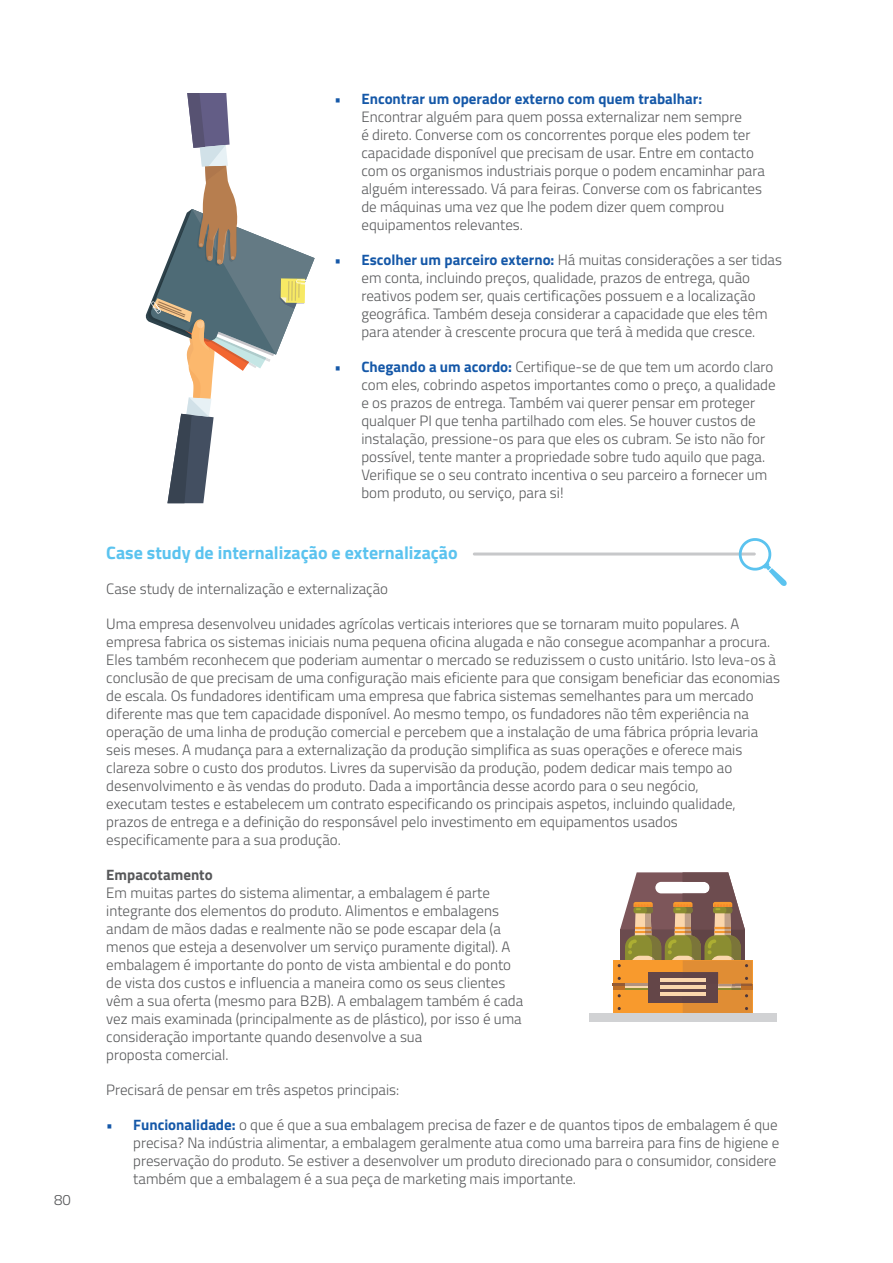
<style>
.page{position:relative;width:893px;height:1263px;background:#fff}
.page>*{position:absolute;margin:0;border:0;box-sizing:border-box;transform-origin:0 0}
.t1{font:700 18px "Titillium";color:#5bc3ef}
.t2{font:300 15px/18px "Titillium";color:#57585a}
.t3{font:700 15px "Titillium";color:#1558a8}
.t4{font:700 15px "Titillium";color:#57585a}
.s1{font-weight:700;color:#1558a8}
</style>
<div class="page">
<svg style="left:613px;top:872px;width:139px;height:141px;background:#b28b62"></svg>
<hr style="left:660px;top:978px;width:45px;height:4px;background:#fbd7ad">
<hr style="left:660px;top:985px;width:45px;height:3px;background:#fbd7ad">
<hr style="left:660px;top:992px;width:45px;height:3px;background:#fbd7ad">
<div style="left:589px;top:1013px;width:187px;height:9px;background:#d1d2d4"></div>
<hr style="left:473px;top:552px;width:283px;height:3px;background:#c7c8ca;border-radius:2px">
<svg style="left:739px;top:538px;width:48px;height:48px"></svg>
<svg style="left:145px;top:93px;width:170px;height:410px"></svg>
<p class="t2" style="left:54px;top:1190px;width:18px">80</p>
<p class="t3" style="left:334px;top:88px;width:369px">• Encontrar um operador externo com quem trabalhar:</p>
<p class="t2" style="left:361px;top:107px;width:405px">Encontrar alguém para quem possa externalizar nem sempre<br>é direto. Converse com os concorrentes porque eles podem ter capacidade disponível que precisam de usar. Entre em contacto com os organismos industriais porque o podem encaminhar para alguém interessado. Vá para feiras. Converse com os fabricantes de máquinas uma vez que lhe podem dizer quem comprou equipamentos relevantes.</p>
<p class="t2" style="left:361px;top:250px;width:422px;text-indent:-27px"><span class="s1">• Escolher um parceiro externo:</span> Há muitas considerações a ser tidas em conta, incluindo preços, qualidade, prazos de entrega, quão reativos podem ser, quais certificações possuem e a localização geográfica. Também deseja considerar a capacidade que eles têm para atender à crescente procura que terá à medida que cresce.</p>
<p class="t2" style="left:361px;top:357px;width:416px;text-indent:-27px"><span class="s1">• Chegando a um acordo:</span> Certifique-se de que tem um acordo claro com eles, cobrindo aspetos importantes como o preço, a qualidade e os prazos de entrega. Também vai querer pensar em proteger qualquer PI que tenha partilhado com eles. Se houver custos de instalação, pressione-os para que eles os cubram. Se isto não for possível, tente manter a propriedade sobre tudo aquilo que paga.<br>Verifique se o seu contrato incentiva o seu parceiro a fornecer um bom produto, ou serviço, para si!</p>
<p class="t1" style="left:106px;top:538px;width:353px">Case study de internalização e externalização</p>
<p class="t2" style="left:106px;top:579px;width:283px">Case study de internalização e externalização</p>
<p class="t2" style="left:106px;top:614px;width:675px">Uma empresa desenvolveu unidades agrícolas verticais interiores que se tornaram muito populares. A empresa fabrica os sistemas iniciais numa pequena oficina alugada e não consegue acompanhar a procura.<br>Eles também reconhecem que poderiam aumentar o mercado se reduzissem o custo unitário. Isto leva-os à conclusão de que precisam de uma configuração mais eficiente para que consigam beneficiar das economias de escala. Os fundadores identificam uma empresa que fabrica sistemas semelhantes para um mercado diferente mas que tem capacidade disponível. Ao mesmo tempo, os fundadores não têm experiência na operação de uma linha de produção comercial e percebem que a instalação de uma fábrica própria levaria seis meses. A mudança para a externalização da produção simplifica as suas operações e oferece mais clareza sobre o custo dos produtos. Livres da supervisão da produção, podem dedicar mais tempo ao desenvolvimento e às vendas do produto. Dada a importância desse acordo para o seu negócio,<br>executam testes e estabelecem um contrato especificando os principais aspetos, incluindo qualidade, prazos de entrega e a definição do responsável pelo investimento em equipamentos usados especificamente para a sua produção.</p>
<p class="t4" style="left:106px;top:863px;width:108px">Empacotamento</p>
<p class="t2" style="left:106px;top:883px;width:418px">Em muitas partes do sistema alimentar, a embalagem é parte integrante dos elementos do produto. Alimentos e embalagens andam de mãos dadas e realmente não se pode escapar dela (a menos que esteja a desenvolver um serviço puramente digital). A embalagem é importante do ponto de vista ambiental e do ponto de vista dos custos e influencia a maneira como os seus clientes vêm a sua oferta (mesmo para B2B). A embalagem também é cada vez mais examinada (principalmente as de plástico), por isso é uma consideração importante quando desenvolve a sua<br>proposta comercial.</p>
<p class="t2" style="left:106px;top:1080px;width:294px">Precisará de pensar em três aspetos principais:</p>
<p class="t2" style="left:133px;top:1115px;width:648px;text-indent:-27px"><span class="s1">• Funcionalidade:</span> o que é que a sua embalagem precisa de fazer e de quantos tipos de embalagem é que precisa? Na indústria alimentar, a embalagem geralmente atua como uma barreira para fins de higiene e preservação do produto. Se estiver a desenvolver um produto direcionado para o consumidor, considere também que a embalagem é a sua peça de marketing mais importante.</p>
</div>
